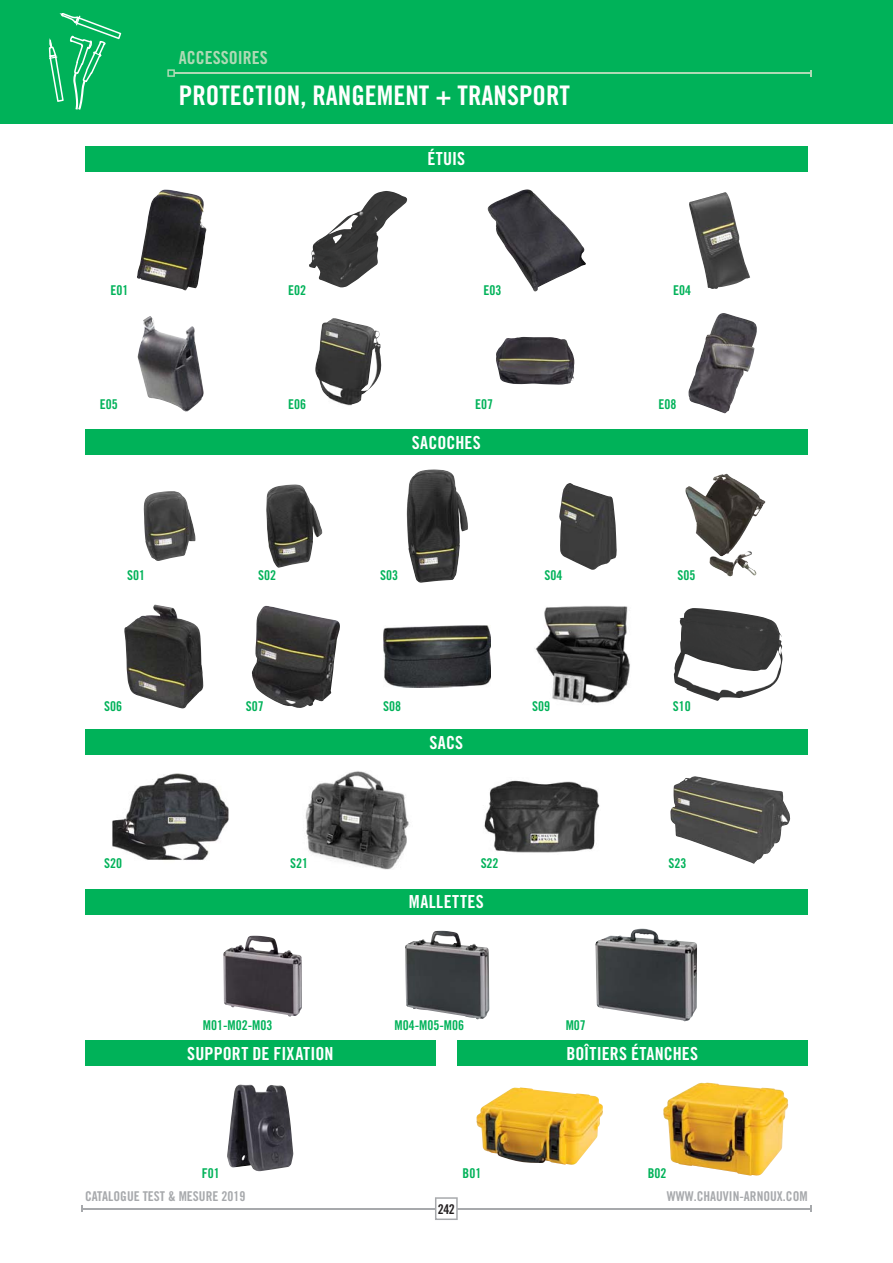
<style>
.page{position:relative;width:893px;height:1263px;background:#fff}
.page>*{position:absolute;margin:0;border:0;box-sizing:border-box;transform-origin:0 0}
.t1{font:27px "Trade Gothic LT Std Bd Cn 20";color:#fff}
.t2{font:18px "Trade Gothic LT Std Bd Cn 20";letter-spacing:.01em;color:#fff}
.t3{font:18px "Trade Gothic LT Std Bd Cn 20";color:#afdab5}
.t4{font:13.5px "Trade Gothic LT Std Bd Cn 20";color:#00b259}
.t5{font:13.5px "Trade Gothic LT Std Bd Cn 20";color:#a7a9ac}
.t6{font:13.5px "Trade Gothic LT Std Bd Cn 20";color:#231f20}
</style>
<div class="page">
<div style="left:0;top:0;width:893px;height:124px;background:#00b259"></div>
<svg style="left:49px;top:13px;width:72px;height:97px"></svg>
<hr style="left:174px;top:72px;width:637px;height:2px;background:#afdab5">
<svg style="left:167px;top:69px;width:8px;height:8px"></svg>
<hr style="left:82px;top:1208px;width:729px;height:1px;background:#a7a9ac">
<svg style="left:810px;top:1205px;width:2px;height:7px"></svg>
<svg style="left:435px;top:1197px;width:23px;height:23px"></svg>
<img style="left:405px;top:931px;width:84px;height:89px">
<img style="left:223px;top:936px;width:79px;height:81px">
<img style="left:663px;top:1082px;width:125px;height:94px">
<img style="left:476px;top:1087px;width:127px;height:78px">
<img style="left:496px;top:337px;width:79px;height:48px">
<img style="left:595px;top:929px;width:102px;height:92px">
<img style="left:315px;top:318px;width:67px;height:88px">
<img style="left:252px;top:606px;width:88px;height:102px">
<img style="left:227px;top:1084px;width:66px;height:87px">
<img style="left:124px;top:605px;width:79px;height:104px">
<img style="left:137px;top:190px;width:70px;height:101px">
<img style="left:309px;top:191px;width:99px;height:97px">
<img style="left:487px;top:189px;width:99px;height:103px">
<img style="left:138px;top:316px;width:66px;height:96px">
<img style="left:688px;top:313px;width:69px;height:101px">
<img style="left:674px;top:608px;width:109px;height:93px">
<img style="left:144px;top:491px;width:52px;height:70px">
<img style="left:266px;top:484px;width:56px;height:84px">
<img style="left:406px;top:469px;width:62px;height:114px">
<img style="left:685px;top:474px;width:80px;height:82px">
<img style="left:559px;top:483px;width:58px;height:87px">
<img style="left:305px;top:771px;width:104px;height:99px">
<img style="left:112px;top:773px;width:116px;height:87px">
<img style="left:484px;top:780px;width:116px;height:73px">
<img style="left:670px;top:776px;width:120px;height:88px">
<img style="left:383px;top:625px;width:108px;height:62px">
<img style="left:535px;top:606px;width:95px;height:98px">
<img style="left:689px;top:192px;width:61px;height:97px">
<div style="left:85px;top:146px;width:723px;height:25px;background:#00b259"></div>
<div style="left:85px;top:429px;width:723px;height:26px;background:#00b259"></div>
<div style="left:85px;top:730px;width:723px;height:25px;background:#00b259"></div>
<div style="left:85px;top:889px;width:723px;height:26px;background:#00b259"></div>
<div style="left:457px;top:1041px;width:351px;height:25px;background:#00b259"></div>
<div style="left:85px;top:1041px;width:351px;height:25px;background:#00b259"></div>
<h2 class="t3" style="left:179px;top:51px;width:90px">ACCESSOIRES</h2>
<h1 class="t1" style="left:179px;top:85px;width:392px">PROTECTION, RANGEMENT + TRANSPORT</h1>
<p class="t4" style="left:111px;top:285px;width:19px">E01</p>
<p class="t4" style="left:100px;top:399px;width:19px">E05</p>
<p class="t4" style="left:288px;top:285px;width:19px">E02</p>
<p class="t4" style="left:288px;top:399px;width:19px">E06</p>
<h2 class="t2" style="left:427px;top:152px;width:39px">ÉTUIS</h2>
<p class="t4" style="left:483px;top:285px;width:19px">E03</p>
<p class="t4" style="left:475px;top:399px;width:19px">E07</p>
<h2 class="t2" style="left:412px;top:436px;width:70px">SACOCHES</h2>
<p class="t4" style="left:673px;top:285px;width:19px">E04</p>
<p class="t4" style="left:659px;top:399px;width:19px">E08</p>
<p class="t4" style="left:127px;top:571px;width:19px">S01</p>
<p class="t4" style="left:258px;top:571px;width:19px">S02</p>
<p class="t4" style="left:380px;top:571px;width:19px">S03</p>
<p class="t4" style="left:544px;top:571px;width:19px">S04</p>
<p class="t4" style="left:677px;top:571px;width:19px">S05</p>
<p class="t4" style="left:104px;top:701px;width:19px">S06</p>
<p class="t4" style="left:104px;top:859px;width:19px">S20</p>
<p class="t4" style="left:246px;top:701px;width:19px">S07</p>
<p class="t4" style="left:383px;top:701px;width:19px">S08</p>
<h2 class="t2" style="left:429px;top:736px;width:35px">SACS</h2>
<p class="t4" style="left:532px;top:701px;width:19px">S09</p>
<p class="t4" style="left:673px;top:701px;width:19px">S10</p>
<p class="t4" style="left:290px;top:859px;width:19px">S21</p>
<p class="t4" style="left:481px;top:859px;width:19px">S22</p>
<p class="t4" style="left:668px;top:859px;width:19px">S23</p>
<h2 class="t2" style="left:409px;top:896px;width:76px">MALLETTES</h2>
<p class="t4" style="left:203px;top:1020px;width:71px">M01-M02-M03</p>
<p class="t4" style="left:394px;top:1020px;width:71px">M04-M05-M06</p>
<p class="t4" style="left:566px;top:1020px;width:22px">M07</p>
<h2 class="t2" style="left:187px;top:1047px;width:148px">SUPPORT DE FIXATION</h2>
<h2 class="t2" style="left:566px;top:1047px;width:133px">BOÎTIERS ÉTANCHES</h2>
<p class="t4" style="left:202px;top:1168px;width:19px">F01</p>
<p class="t4" style="left:463px;top:1168px;width:20px">B01</p>
<p class="t4" style="left:648px;top:1168px;width:20px">B02</p>
<p class="t5" style="left:85px;top:1191px;width:162px">CATALOGUE TEST &amp; MESURE 2019</p>
<p class="t5" style="left:667px;top:1191px;width:142px">WWW.CHAUVIN-ARNOUX.COM</p>
<p class="t6" style="left:438px;top:1204px;width:19px">242</p>
</div>
